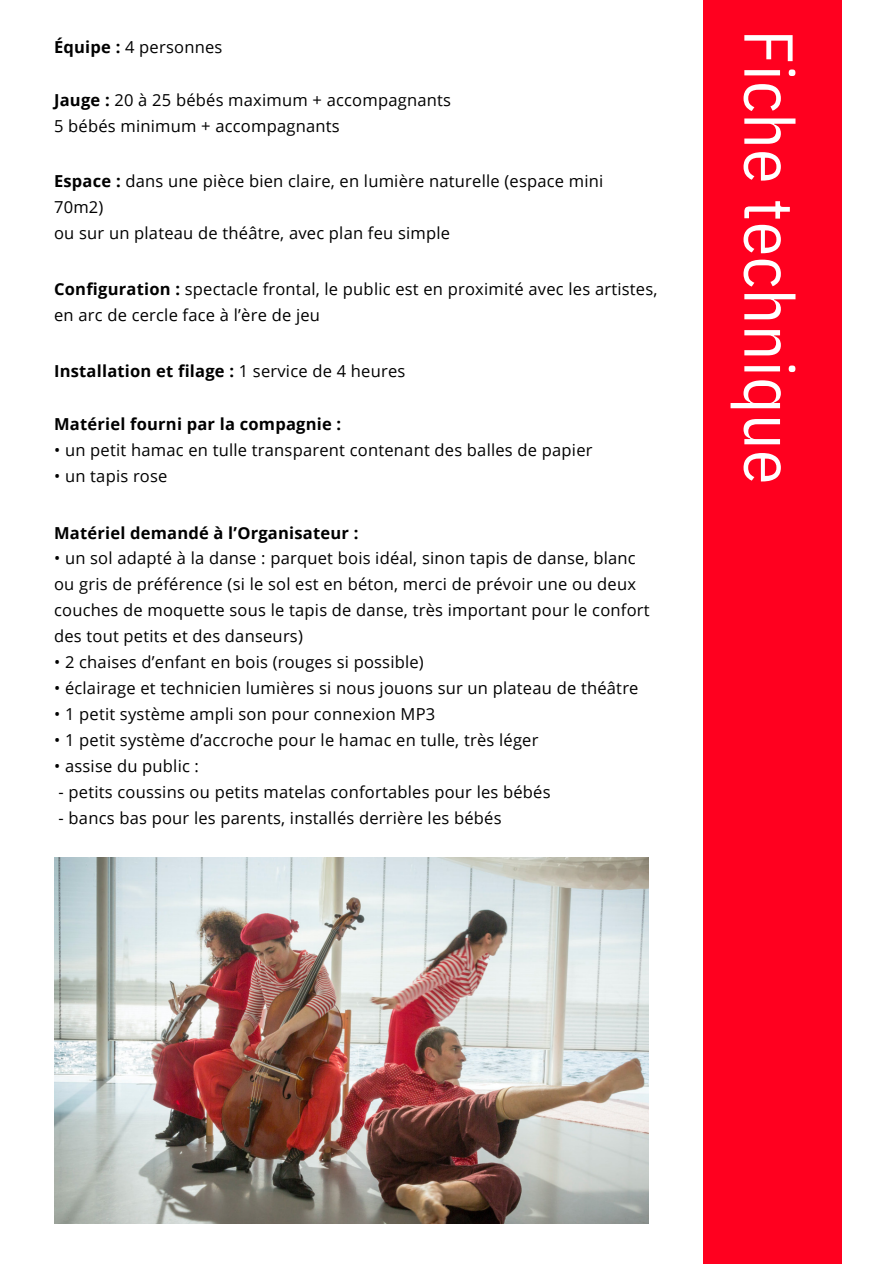
<style>
.page{position:relative;width:894px;height:1264px;background:#fff}
.page>*{position:absolute;margin:0;border:0;box-sizing:border-box;transform-origin:0 0}
.t1{font:69px "IBM Plex Sans Cond";letter-spacing:.01em;color:#fff}
.t2{font:16.5px/26px "Open Sans";letter-spacing:.015em;color:#000}
.t3{font:700 16.5px "Open Sans";letter-spacing:.015em;color:#000}
.s1{font-weight:700}
.s2{font-weight:400}
</style>
<div class="page">
<div style="left:703px;top:0;width:138px;height:1263px;background:#ff001f"></div>
<img style="left:54px;top:857px;width:594px;height:366px">
<p class="t2" style="left:54px;top:33px;width:170px"><span class="s1">Équipe :</span> 4 personnes</p>
<p class="t2" style="left:54px;top:87px;width:398px"><span class="s1">Jauge :</span> 20 à 25 bébés maximum + accompagnants</p>
<p class="t2" style="left:54px;top:112px;width:287px">5 bébés minimum + accompagnants</p>
<p class="t2" style="left:54px;top:168px;width:550px"><span class="s1">Espace :</span> dans une pièce bien claire, en lumière naturelle (espace mini</p>
<p class="t2" style="left:54px;top:193px;width:51px">70m2)</p>
<p class="t2" style="left:54px;top:219px;width:397px">ou sur un plateau de théâtre, avec plan feu simple</p>
<p class="t2" style="left:54px;top:276px;width:604px"><span class="s1">Configuration :</span> spectacle frontal, le public est en proximité avec les artistes, en arc de cercle face à l’ère de jeu</p>
<p class="t3" style="left:54px;top:359px;width:353px">Installation et filage : <span class="s2">1 service de 4 heures</span></p>
<p class="t3" style="left:54px;top:413px;width:288px">Matériel fourni par la compagnie :</p>
<p class="t2" style="left:54px;top:437px;width:540px">• un petit hamac en tulle transparent contenant des balles de papier</p>
<p class="t2" style="left:54px;top:463px;width:115px">• un tapis rose</p>
<p class="t3" style="left:54px;top:521px;width:306px">Matériel demandé à l’Organisateur :</p>
<p class="t2" style="left:54px;top:545px;width:597px">• un sol adapté à la danse : parquet bois idéal, sinon tapis de danse, blanc ou gris de préférence (si le sol est en béton, merci de prévoir une ou deux couches de moquette sous le tapis de danse, très important pour le confort des tout petits et des danseurs)</p>
<p class="t2" style="left:54px;top:648px;width:371px">• 2 chaises d’enfant en bois (rouges si possible)</p>
<p class="t2" style="left:54px;top:674px;width:586px">• éclairage et technicien lumières si nous jouons sur un plateau de théâtre</p>
<p class="t2" style="left:54px;top:700px;width:382px">• 1 petit système ampli son pour connexion MP3</p>
<p class="t2" style="left:54px;top:726px;width:486px">• 1 petit système d’accroche pour le hamac en tulle, très léger</p>
<p class="t2" style="left:54px;top:752px;width:146px">• assise du public :</p>
<p class="t2" style="left:59px;top:778px;width:493px">- petits coussins ou petits matelas confortables pour les bébés</p>
<p class="t2" style="left:59px;top:804px;width:444px">- bancs bas pour les parents, installés derrière les bébés</p>
<p class="t1" style="left:814px;top:29px;width:456px;rotate:90deg">Fiche technique</p>
</div>
